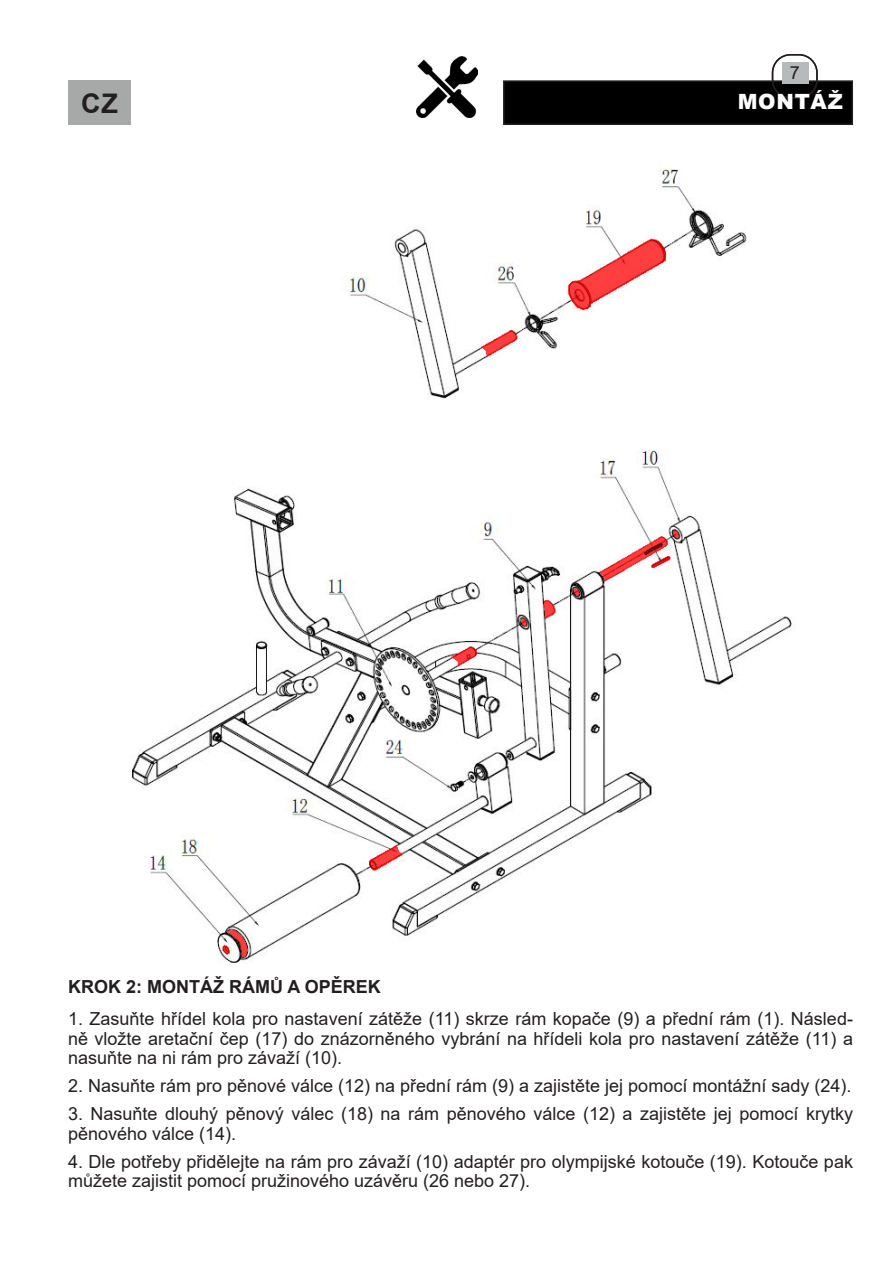
<style>
.page{position:relative;width:893px;height:1263px;background:#fff}
.page>*{position:absolute;margin:0;border:0;box-sizing:border-box;transform-origin:0 0}
.t1{font:700 27px "Arial";color:#231f20}
.t2{font:900 21px "Arial";letter-spacing:.035em;color:#fff}
.Ztucneni{font:18px/19.5px "Arial";color:#231f20}
.Nadpisy{font:700 18px "Arial";color:#231f20}
</style>
<div class="page">
<div style="left:504px;top:81px;width:348px;height:43px;background:#000"></div>
<div style="left:503px;top:80px;width:350px;height:45px;border:2px solid #231f20"></div>
<div style="left:782px;top:62px;width:26px;height:21px;background:#b7baba"></div>
<div style="left:772px;top:54px;width:46px;height:45px;border:2px solid #231f20;border-radius:18px"></div>
<img style="left:417px;top:57px;width:61px;height:61px">
<div style="left:68px;top:80px;width:63px;height:45px;background:#a7a9a9"></div>
<img style="left:131px;top:168px;width:661px;height:795px">
<p class="Ztucneni" style="left:790px;top:62px;width:12px">7</p>
<p class="t1" style="left:81px;top:84px;width:38px">CZ</p>
<p class="t2" style="left:738px;top:87px;width:107px">MONTÁŽ</p>
<p class="Nadpisy" style="left:68px;top:974px;width:314px">KROK 2: MONTÁŽ RÁMŮ A OPĚREK</p>
<p class="Ztucneni" style="left:68px;top:1009px;width:786px;text-align:justify">1. Zasuňte hřídel kola pro nastavení zátěže (11) skrze rám kopače (9) a přední rám (1). Násled&shy;ně vložte aretační čep (17) do znázorněného vybrání na hřídeli kola pro nastavení zátěže (11) a nasuňte na ni rám pro závaží (10).</p>
<p class="Ztucneni" style="left:68px;top:1076px;width:785px">2. Nasuňte rám pro pěnové válce (12) na přední rám (9) a zajistěte jej pomocí montážní sady (24).</p>
<p class="Ztucneni" style="left:68px;top:1104px;width:786px">3. Nasuňte dlouhý pěnový válec (18) na rám pěnového válce (12) a zajistěte jej pomocí krytky pěnového válce (14).</p>
<p class="Ztucneni" style="left:68px;top:1151px;width:786px">4. Dle potřeby přidělejte na rám pro závaží (10) adaptér pro olympijské kotouče (19). Kotouče pak můžete zajistit pomocí pružinového uzávěru (26 nebo 27).</p>
</div>
